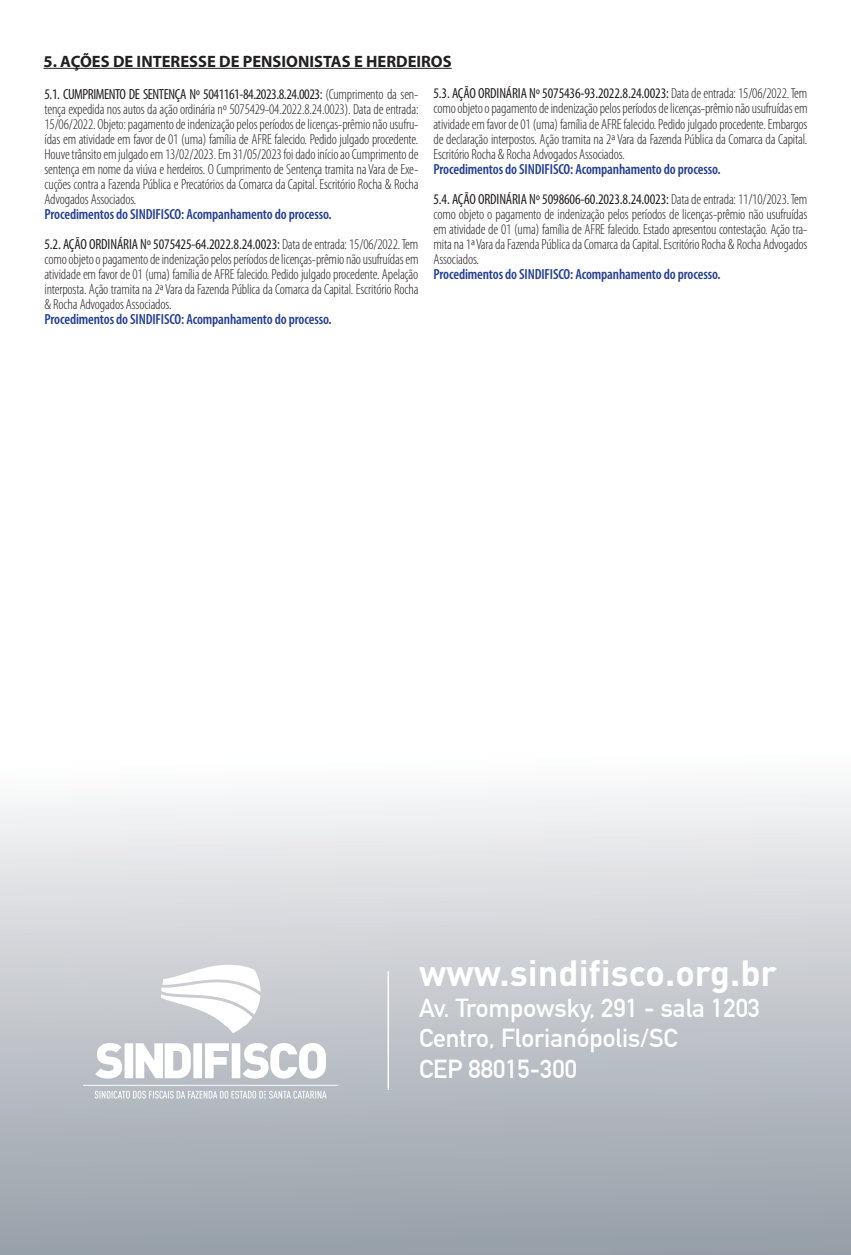
<style>
.page{position:relative;width:851px;height:1255px;background:#fff}
.page>*{position:absolute;margin:0;border:0;box-sizing:border-box;transform-origin:0 0}
.t1{font:700 36px "DIN";color:#fff}
.t2{font:700 25.5px/30.6px "DIN Alternate";color:#fff}
.t3{font:700 16.5px "Myriad Pro";color:#231f20}
.t4{font:300 condensed 14.7px/15px "Myriad Pro";letter-spacing:-.01em;color:#231f20;text-align:justify}
.t5{font:600 condensed 14.7px/30px "Myriad Pro";letter-spacing:-.01em;color:#253f8e}
.s1{font-weight:400}
.s2{font-weight:400;color:#231f20}
.s3{font-weight:300;color:#231f20}
</style>
<div class="page">
<svg style="left:0;top:788px;width:850px;height:466px;background:#c4c8ce"></svg>
<img style="left:62px;top:934px;width:304px;height:229px">
<hr style="left:387px;top:970px;width:2px;height:119px;background:#fff">
<hr style="left:44px;top:68px;width:407px;height:1px;background:#231f20">
<p class="t3" style="left:44px;top:50px;width:409px">5. AÇÕES DE INTERESSE DE PENSIONISTAS E HERDEIROS</p>
<p class="t4" style="left:44px;top:86px;width:375px"><span class="s1">5.1. CUMPRIMENTO DE SENTENÇA Nº 5041161-84.2023.8.24.0023:</span> (Cumprimento da sen&shy;tença expedida nos autos da ação ordinária nº 5075429-04.2022.8.24.0023). Data de entrada:<br>15/06/2022. Objeto: pagamento de indenização pelos períodos de licenças-prêmio não usufru&shy;ídas em atividade em favor de 01 (uma) família de AFRE falecido. Pedido julgado procedente.<br>Houve trânsito em julgado em 13/02/2023. Em 31/05/2023 foi dado início ao Cumprimento de sentença em nome da viúva e herdeiros. O Cumprimento de Sentença tramita na Vara de Exe&shy;cuções contra a Fazenda Pública e Precatórios da Comarca da Capital. Escritório Rocha &amp; Rocha Advogados Associados.</p>
<p class="t5" style="left:44px;top:198px;width:375px">Procedimentos do SINDIFISCO: Acompanhamento do processo.<br><span class="s2">5.2. AÇÃO ORDINÁRIA Nº 5075425-64.2022.8.24.0023:</span> <span class="s3">Data de entrada: 15/06/2022. Tem</span></p>
<p class="t4" style="left:44px;top:251px;width:375px">como objeto o pagamento de indenização pelos períodos de licenças-prêmio não usufruídas em atividade em favor de 01 (uma) família de AFRE falecido. Pedido julgado procedente. Apelação interposta. Ação tramita na 2ª Vara da Fazenda Pública da Comarca da Capital. Escritório Rocha &amp; Rocha Advogados Associados.</p>
<p class="t5" style="left:44px;top:303px;width:288px">Procedimentos do SINDIFISCO: Acompanhamento do processo.</p>
<p class="t4" style="left:433px;top:86px;width:375px"><span class="s1">5.3. AÇÃO ORDINÁRIA Nº 5075436-93.2022.8.24.0023:</span> Data de entrada: 15/06/2022. Tem como objeto o pagamento de indenização pelos períodos de licenças-prêmio não usufruídas em atividade em favor de 01 (uma) família de AFRE falecido. Pedido julgado procedente. Embargos de declaração interpostos. Ação tramita na 2ª Vara da Fazenda Pública da Comarca da Capital.<br>Escritório Rocha &amp; Rocha Advogados Associados.</p>
<p class="t5" style="left:433px;top:153px;width:375px">Procedimentos do SINDIFISCO: Acompanhamento do processo.<br><span class="s2">5.4. AÇÃO ORDINÁRIA Nº 5098606-60.2023.8.24.0023:</span> <span class="s3">Data de entrada: 11/10/2023. Tem</span></p>
<p class="t4" style="left:433px;top:206px;width:375px">como objeto o pagamento de indenização pelos períodos de licenças-prêmio não usufruídas em atividade de 01 (uma) família de AFRE falecido. Estado apresentou contestação. Ação tra&shy;mita na 1ª Vara da Fazenda Pública da Comarca da Capital. Escritório Rocha &amp; Rocha Advogados Associados.</p>
<p class="t5" style="left:433px;top:258px;width:288px">Procedimentos do SINDIFISCO: Acompanhamento do processo.</p>
<h1 class="t1" style="left:419px;top:949px;width:359px">www.sindifisco.org.br</h1>
<h2 class="t2" style="left:419px;top:990px;width:342px">Av. Trompowsky, 291 - sala 1203<br>Centro, Florianópolis/SC<br>CEP 88015-300</h2>
</div>
